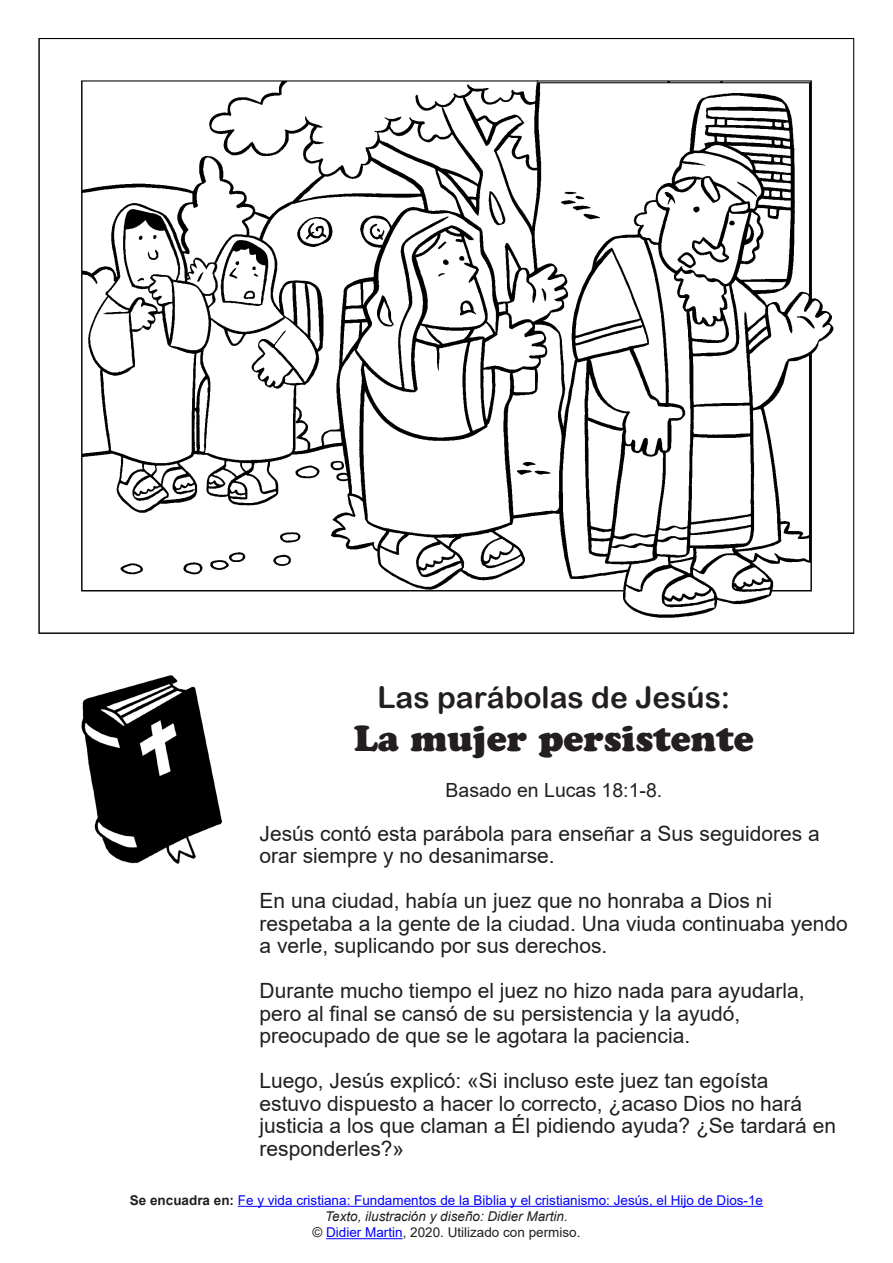
<style>
.page{position:relative;width:893px;height:1263px;background:#fff}
.page>*{position:absolute;margin:0;border:0;box-sizing:border-box;transform-origin:0 0}
.t1{font:36px "Cooper Black Std";color:#231f20}
.t2{font:30px "Arial Rounded MT Bold";color:#231f20}
.t3{font:21px/22.5px "Arial";color:#231f20}
.t4{font:19.5px "Arial";color:#231f20}
.t5{font:13.5px "Arial";color:#00f}
.t6{font:italic 13.5px/16.2px "Arial";color:#231f20;text-align:center}
.s1{font-weight:700;color:#231f20}
.s2{font-style:normal}
.s3{font-style:normal;color:#00f}
</style>
<div class="page">
<img style="left:38px;top:38px;width:817px;height:596px">
<img style="left:81px;top:675px;width:142px;height:189px">
<hr style="left:238px;top:1206px;width:525px;height:1px;background:#00f">
<hr style="left:326px;top:1238px;width:77px;height:1px;background:#00f">
<p class="t2" style="left:377px;top:679px;width:354px">Las parábolas de Jesús:</p>
<p class="t1" style="left:354px;top:717px;width:402px">La mujer persistente</p>
<p class="t4" style="left:445px;top:776px;width:218px">Basado en Lucas 18:1-8.</p>
<p class="t3" style="left:259px;top:822px;width:562px">Jesús contó esta parábola para enseñar a Sus seguidores a orar siempre y no desanimarse.</p>
<p class="t3" style="left:259px;top:889px;width:590px">En una ciudad, había un juez que no honraba a Dios ni respetaba a la gente de la ciudad. Una viuda continuaba yendo a verle, suplicando por sus derechos.</p>
<p class="t3" style="left:259px;top:979px;width:547px">Durante mucho tiempo el juez no hizo nada para ayudarla, pero al final se cansó de su persistencia y la ayudó, preocupado de que se le agotara la paciencia.</p>
<p class="t3" style="left:259px;top:1069px;width:578px">Luego, Jesús explicó: «Si incluso este juez tan egoísta<br>estuvo dispuesto a hacer lo correcto, ¿acaso Dios no hará justicia a los que claman a Él pidiendo ayuda? ¿Se tardará en responderles?»</p>
<p class="t5" style="left:130px;top:1191px;width:635px"><span class="s1">Se encuadra en:</span> Fe y vida cristiana: Fundamentos de la Biblia y el cristianismo: Jesús, el Hijo de Dios-1e</p>
<p class="t6" style="left:312px;top:1208px;width:270px">Texto, ilustración y diseño: Didier Martin.<br><span class="s2">©</span> <span class="s3">Didier Martin</span><span class="s2">, 2020. Utilizado con permiso.</span></p>
</div>
